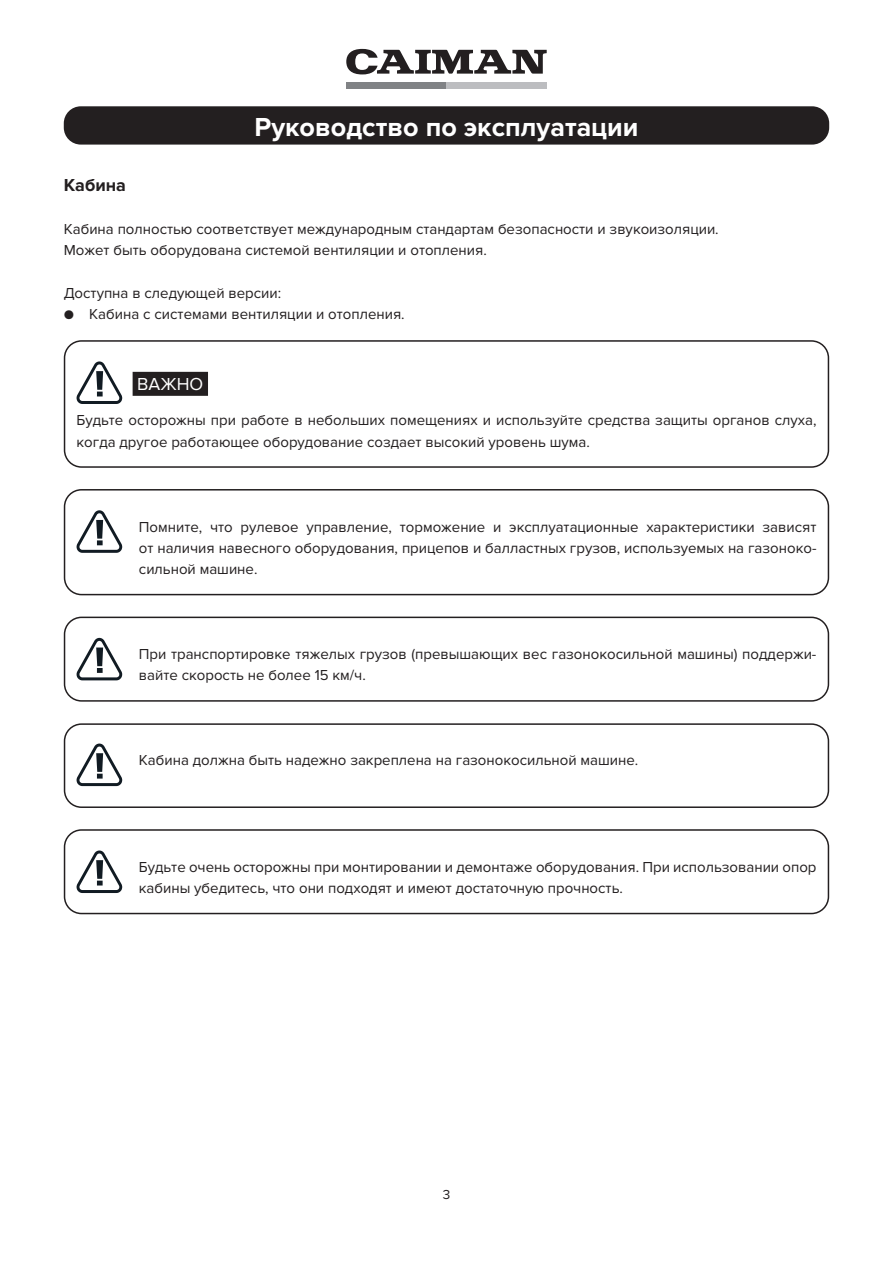
<style>
.page{position:relative;width:893px;height:1263px;background:#fff}
.page>*{position:absolute;margin:0;border:0;box-sizing:border-box;transform-origin:0 0}
.t1{font:700 27px "Proxima Nova";color:#fff}
.t2{font:700 18px "Proxima Nova";color:#231f20}
.t3{font:18px "Proxima Nova";color:#fff}
.t4{font:15px/21.3px "Proxima Nova";color:#231f20}
.t5{font:13.5px "Proxima Nova";color:#231f20}
</style>
<div class="page">
<svg style="left:346px;top:49px;width:201px;height:25px"></svg>
<div style="left:347px;top:82px;width:100px;height:7px;background:#808285"></div>
<div style="left:447px;top:82px;width:100px;height:7px;background:#bcbdc0"></div>
<div style="left:64px;top:106px;width:765px;height:39px;background:#231f20;border-radius:17px"></div>
<div style="left:64px;top:340px;width:765px;height:128px;border:2px solid #231f20;border-radius:17px"></div>
<div style="left:133px;top:372px;width:75px;height:24px;background:#231f20"></div>
<svg style="left:76px;top:361px;width:46px;height:43px"></svg>
<div style="left:64px;top:489px;width:765px;height:106px;border:2px solid #231f20;border-radius:17px"></div>
<div style="left:64px;top:617px;width:765px;height:85px;border:2px solid #231f20;border-radius:17px"></div>
<div style="left:64px;top:829px;width:765px;height:85px;border:2px solid #231f20;border-radius:17px"></div>
<div style="left:64px;top:723px;width:765px;height:85px;border:2px solid #231f20;border-radius:17px"></div>
<svg style="left:76px;top:510px;width:46px;height:43px"></svg>
<svg style="left:76px;top:638px;width:46px;height:42px"></svg>
<svg style="left:76px;top:850px;width:46px;height:43px"></svg>
<svg style="left:76px;top:743px;width:46px;height:43px"></svg>
<h1 class="t1" style="left:254px;top:112px;width:385px">Руководство по эксплуатации</h1>
<p class="t2" style="left:64px;top:175px;width:64px">Кабина</p>
<p class="t4" style="left:64px;top:218px;width:656px">Кабина полностью соответствует международным стандартам безопасности и звукоизоляции.<br>Может быть оборудована системой вентиляции и отопления.</p>
<p class="t4" style="left:64px;top:282px;width:219px">Доступна в следующей версии:</p>
<p class="t4" style="left:64px;top:303px;width:342px">● Кабина с системами вентиляции и отопления.</p>
<p class="t3" style="left:137px;top:373px;width:68px">ВАЖНО</p>
<p class="t4" style="left:77px;top:410px;width:741px">Будьте осторожны при работе в небольших помещениях и используйте средства защиты органов слуха, когда другое работающее оборудование создает высокий уровень шума.</p>
<p class="t4" style="left:139px;top:516px;width:679px;text-align:justify">Помните, что рулевое управление, торможение и эксплуатационные характеристики зависят от наличия навесного оборудования, прицепов и балластных грузов, используемых на газоноко&shy;сильной машине.</p>
<p class="t4" style="left:139px;top:644px;width:679px">При транспортировке тяжелых грузов (превышающих вес газонокосильной машины) поддержи&shy;вайте скорость не более 15 км/ч.</p>
<p class="t4" style="left:139px;top:750px;width:501px">Кабина должна быть надежно закреплена на газонокосильной машине.</p>
<p class="t4" style="left:139px;top:856px;width:679px">Будьте очень осторожны при монтировании и демонтаже оборудования. При использовании опор кабины убедитесь, что они подходят и имеют достаточную прочность.</p>
<p class="t5" style="left:443px;top:1186px;width:9px">3</p>
</div>
